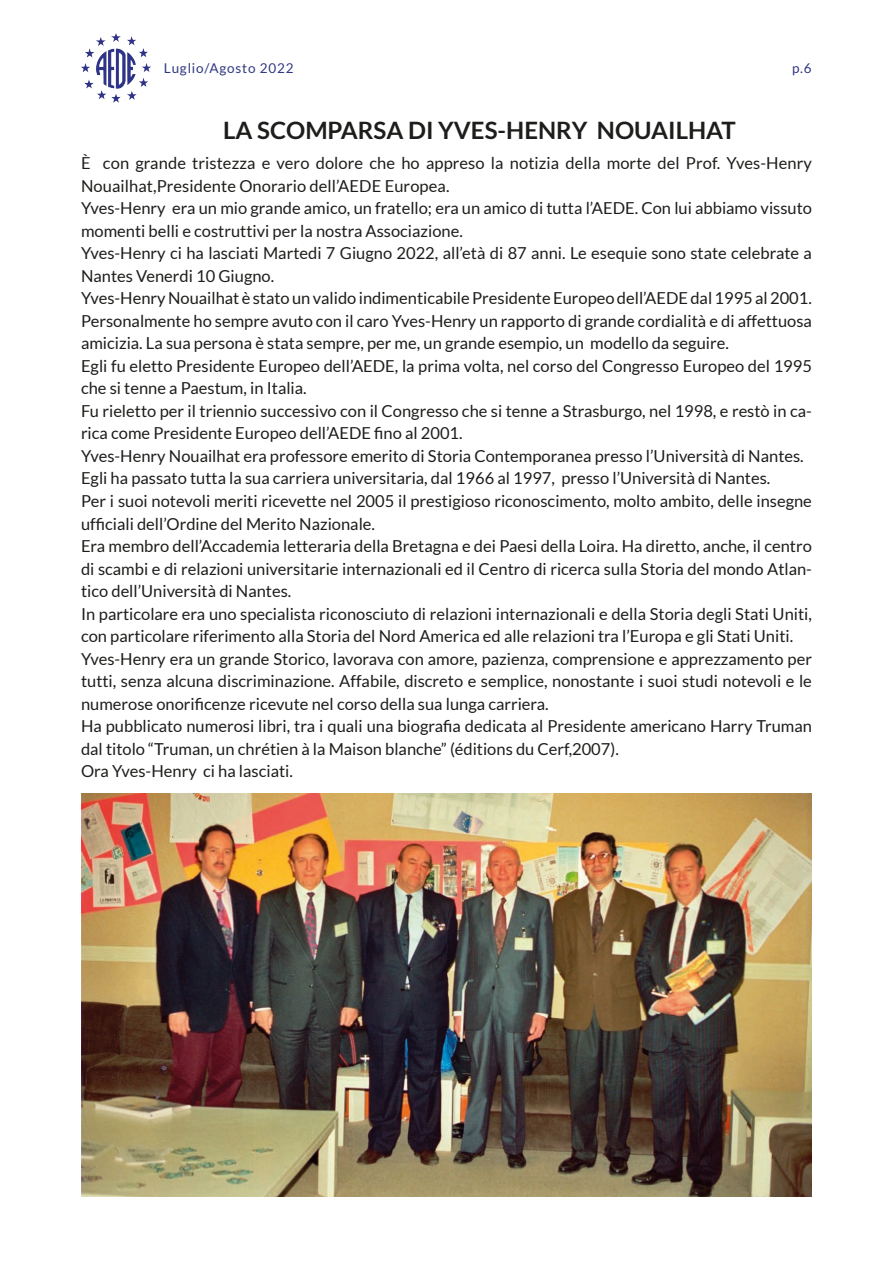
<style>
.page{position:relative;width:893px;height:1263px;background:#fff}
.page>*{position:absolute;margin:0;border:0;box-sizing:border-box;transform-origin:0 0}
.t1{font:700 24px "Lato";color:#1d1d1b}
.t2{font:16.5px/22.5px "Lato";color:#1d1d1b}
.t3{font:13.5px "Lato";letter-spacing:.06em;color:#313881}
</style>
<div class="page">
<img style="left:81px;top:33px;width:70px;height:70px">
<img style="left:81px;top:793px;width:731px;height:404px">
<p class="t3" style="left:164px;top:61px;width:131px">Luglio/Agosto 2022</p>
<p class="t3" style="left:792px;top:61px;width:21px">p.6</p>
<h1 class="t1" style="left:223px;top:117px;width:514px">LA SCOMPARSA DI YVES-HENRY NOUAILHAT</h1>
<p class="t2" style="left:81px;top:152px;width:733px">È con grande tristezza e vero dolore che ho appreso la notizia della morte del Prof. Yves-Henry Nouailhat,Presidente Onorario dell’AEDE Europea.<br>Yves-Henry era un mio grande amico, un fratello; era un amico di tutta l’AEDE. Con lui abbiamo vissuto momenti belli e costruttivi per la nostra Associazione.<br>Yves-Henry ci ha lasciati Martedi 7 Giugno 2022, all’età di 87 anni. Le esequie sono state celebrate a Nantes Venerdi 10 Giugno.<br>Yves-Henry Nouailhat è stato un valido indimenticabile Presidente Europeo dell’AEDE dal 1995 al 2001.<br>Personalmente ho sempre avuto con il caro Yves-Henry un rapporto di grande cordialità e di affettuosa amicizia. La sua persona è stata sempre, per me, un grande esempio, un modello da seguire.<br>Egli fu eletto Presidente Europeo dell’AEDE, la prima volta, nel corso del Congresso Europeo del 1995 che si tenne a Paestum, in Italia.<br>Fu rieletto per il triennio successivo con il Congresso che si tenne a Strasburgo, nel 1998, e restò in ca&shy;rica come Presidente Europeo dell’AEDE fino al 2001.<br>Yves-Henry Nouailhat era professore emerito di Storia Contemporanea presso l’Università di Nantes.<br>Egli ha passato tutta la sua carriera universitaria, dal 1966 al 1997, presso l’Università di Nantes.<br>Per i suoi notevoli meriti ricevette nel 2005 il prestigioso riconoscimento, molto ambito, delle insegne ufficiali dell’Ordine del Merito Nazionale.<br>Era membro dell’Accademia letteraria della Bretagna e dei Paesi della Loira. Ha diretto, anche, il centro di scambi e di relazioni universitarie internazionali ed il Centro di ricerca sulla Storia del mondo Atlan&shy;tico dell’Università di Nantes.<br>In particolare era uno specialista riconosciuto di relazioni internazionali e della Storia degli Stati Uniti, con particolare riferimento alla Storia del Nord America ed alle relazioni tra l’Europa e gli Stati Uniti.<br>Yves-Henry era un grande Storico, lavorava con amore, pazienza, comprensione e apprezzamento per tutti, senza alcuna discriminazione. Affabile, discreto e semplice, nonostante i suoi studi notevoli e le numerose onorificenze ricevute nel corso della sua lunga carriera.<br>Ha pubblicato numerosi libri, tra i quali una biografia dedicata al Presidente americano Harry Truman dal titolo “Truman, un chrétien à la Maison blanche” (éditions du Cerf,2007).<br>Ora Yves-Henry ci ha lasciati.</p>
</div>
